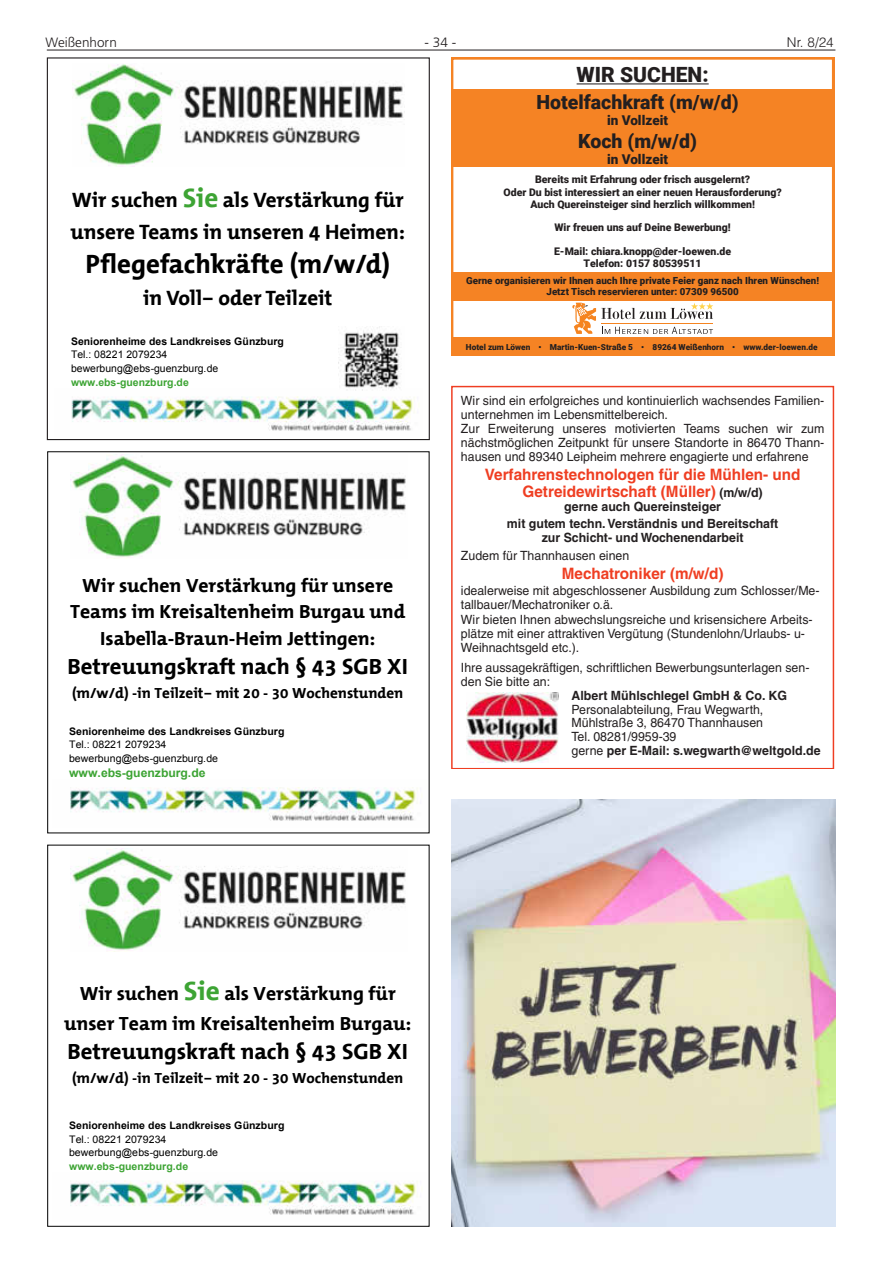
<style>
.page{position:relative;width:881px;height:1263px;background:#fff}
.page>*{position:absolute;margin:0;border:0;box-sizing:border-box;transform-origin:0 0}
.t1{font:700 27px "The Mix Office";color:#000}
.t2{font:700 22.35px "The Mix Office";color:#000}
.t3{font:700 21.15px "The Mix Office";letter-spacing:-.005em;color:#000}
.t4{font:700 21px "The Mix Office";color:#000}
.t5{font:900 21px "Roboto";color:#231f20}
.t6{font:900 19.5px "Roboto";color:#231f20}
.t7{font:700 19.35px/26.4px "The Mix Office";color:#000;text-align:center}
.t8{font:700 15.75px/17.4px "Helvetica LT";color:#ef3e22;text-align:center}
.t9{font:700 14.85px "The Mix Office";color:#000}
.t10{font:900 13.5px "Roboto";color:#231f20}
.t11{font:300 13.5px "Frutiger LT";color:#231f20}
.t12{font:300 13.5px "Helvetica LT";color:#231f20}
.t13{font:12.75px/13.8px "Helvetica LT";color:#231f20}
.t14{font:700 12.75px/17.1px "Helvetica LT";color:#231f20;text-align:center}
.t15{font:700 12px "Arial";color:#3da434}
.t16{font:900 10.5px/12.6px "Roboto";color:#231f20;text-align:center}
.t17{font:10.5px/13.6px "Arial";letter-spacing:-.005em;color:#000}
.t18{font:700 10.5px "Arial";letter-spacing:.005em;color:#000}
.t19{font:700 10.5px "Arial";color:#3da434}
.t20{font:10.35px/13.6px "Arial";letter-spacing:-.005em;color:#000}
.t21{font:700 10.35px "Arial";letter-spacing:.005em;color:#000}
.t22{font:700 10.35px "Arial";color:#3da434}
.t23{font:900 9.75px/11.7px "Roboto";color:#231f20;text-align:center}
.t24{font:900 8.25px "Roboto";color:#231f20}
.s1{font-size:27px;color:#3da434}
.s2{font-size:12.75px;color:#231f20}
.s3{font-weight:700}
.s4{font-size:26.85px;color:#3da434}
</style>
<div class="page">
<hr style="left:47px;top:50px;width:788px;height:1px;background:#231f20">
<div style="left:47px;top:845px;width:382px;height:382px;border:1px solid #000"></div>
<img style="left:71px;top:848px;width:335px;height:102px">
<img style="left:70px;top:1180px;width:348px;height:35px">
<img style="left:71px;top:455px;width:335px;height:102px">
<img style="left:70px;top:787px;width:348px;height:34px">
<svg style="left:451px;top:57px;width:382px;height:281px"></svg>
<div style="left:451px;top:338px;width:382px;height:17px;background:#f58324"></div>
<svg style="left:572px;top:303px;width:141px;height:31px"></svg>
<div style="left:451px;top:90px;width:382px;height:77px;background:#f58324"></div>
<hr style="left:576px;top:83px;width:132px;height:1px;background:#231f20">
<div style="left:451px;top:272px;width:382px;height:28px;background:#f58324"></div>
<img style="left:73px;top:64px;width:332px;height:102px">
<img style="left:71px;top:396px;width:344px;height:35px">
<img style="left:338px;top:327px;width:64px;height:64px">
<div style="left:47px;top:57px;width:382px;height:383px;border:1px solid #231f20"></div>
<img style="left:466px;top:692px;width:92px;height:71px">
<div style="left:451px;top:386px;width:382px;height:382px;border:1px solid #ef3e22"></div>
<img style="left:451px;top:799px;width:384px;height:428px">
<p class="t11" style="left:45px;top:35px;width:73px">Weißenhorn</p>
<p class="t11" style="left:424px;top:35px;width:33px">- 34 -</p>
<p class="t12" style="left:786px;top:34px;width:48px">Nr. 8/24</p>
<h3 class="t5" style="left:576px;top:60px;width:133px">WIR SUCHEN:</h3>
<h3 class="t4" style="left:72px;top:189px;width:333px">Wir suchen <span class="s1">Sie</span> als Verstärkung für</h3>
<h3 class="t3" style="left:70px;top:221px;width:336px">unsere Teams in unseren 4 Heimen:</h3>
<h1 class="t1" style="left:85px;top:250px;width:306px">Pflegefachkräfte (m/w/d)</h1>
<h3 class="t4" style="left:143px;top:286px;width:191px">in Voll– oder Teilzeit</h3>
<p class="t18" style="left:71px;top:334px;width:214px">Seniorenheime des Landkreises Günzburg</p>
<p class="t17" style="left:71px;top:348px;width:149px">Tel.: 08221 2079234 bewerbung@ebs-guenzburg.de</p>
<p class="t19" style="left:71px;top:374px;width:119px">www.ebs-guenzburg.de</p>
<h3 class="t7" style="left:70px;top:573px;width:337px">Wir suchen Verstärkung für unsere<br>Teams im Kreisaltenheim Burgau und<br>Isabella-Braun-Heim Jettingen:</h3>
<h2 class="t2" style="left:67px;top:654px;width:342px">Betreuungskraft nach § 43 SGB XI</h2>
<p class="t9" style="left:72px;top:685px;width:333px">(m/w/d) -in Teilzeit– mit 20 - 30 Wochenstunden</p>
<p class="t21" style="left:69px;top:724px;width:217px">Seniorenheime des Landkreises Günzburg</p>
<p class="t20" style="left:69px;top:738px;width:150px">Tel.: 08221 2079234 bewerbung@ebs-guenzburg.de</p>
<p class="t15" style="left:69px;top:764px;width:138px">www.ebs-guenzburg.de</p>
<h3 class="t6" style="left:536px;top:88px;width:203px">Hotelfachkraft (m/w/d)</h3>
<p class="t10" style="left:606px;top:111px;width:62px">in Vollzeit</p>
<h3 class="t6" style="left:578px;top:128px;width:120px">Koch (m/w/d)</h3>
<p class="t10" style="left:606px;top:150px;width:62px">in Vollzeit</p>
<p class="t16" style="left:503px;top:173px;width:279px">Bereits mit Erfahrung oder frisch ausgelernt?<br>Oder Du bist interessiert an einer neuen Herausforderung?<br>Auch Quereinsteiger sind herzlich willkommen!</p>
<p class="t16" style="left:554px;top:216px;width:179px;line-height:23.1px;text-align:left">Wir freuen uns auf Deine Bewerbung!<br>E-Mail: chiara.knopp@der-loewen.de</p>
<p class="t16" style="left:583px;top:257px;width:119px">Telefon: 0157 80539511</p>
<p class="t23" style="left:466px;top:274px;width:354px">Gerne organisieren wir Ihnen auch Ihre private Feier ganz nach Ihren Wünschen!<br>Jetzt Tisch reservieren unter: 07309 96500</p>
<p class="t24" style="left:465px;top:341px;width:353px">Hotel zum Löwen ꞏ Martin-Kuen-Straße 5 ꞏ 89264 Weißenhorn ꞏ www.der-loewen.de</p>
<p class="t13" style="left:460px;top:394px;width:365px">Wir sind ein erfolgreiches und kontinuierlich wachsendes Familien&shy;unternehmen im Lebensmittelbereich.<br>Zur Erweiterung unseres motivierten Teams suchen wir zum nächstmöglichen Zeitpunkt für unsere Standorte in 86470 Thann&shy;hausen und 89340 Leipheim mehrere engagierte und erfahrene</p>
<p class="t8" style="left:484px;top:465px;width:317px">Verfahrenstechnologen für die Mühlen- und<br>Getreidewirtschaft (Müller) <span class="s2">(m/w/d)</span></p>
<p class="t14" style="left:506px;top:498px;width:273px">gerne auch Quereinsteiger<br>mit gutem techn. Verständnis und Bereitschaft</p>
<p class="t14" style="left:541px;top:528px;width:203px">zur Schicht- und Wochenendarbeit</p>
<p class="t13" style="left:460px;top:549px;width:170px">Zudem für Thannhausen einen</p>
<p class="t8" style="left:561px;top:565px;width:163px">Mechatroniker (m/w/d)</p>
<p class="t13" style="left:460px;top:584px;width:360px">idealerweise mit abgeschlossener Ausbildung zum Schlosser/Me&shy;tallbauer/Mechatroniker o.ä.</p>
<p class="t13" style="left:460px;top:613px;width:353px">Wir bieten Ihnen abwechslungsreiche und krisensichere Arbeits&shy;plätze mit einer attraktiven Vergütung (Stundenlohn/Urlaubs- u-<br>Weihnachtsgeld etc.).</p>
<p class="t13" style="left:460px;top:660px;width:350px">Ihre aussagekräftigen, schriftlichen Bewerbungsunterlagen sen&shy;den Sie bitte an:</p>
<p class="t14" style="left:571px;top:686px;width:217px">Albert Mühlschlegel GmbH &amp; Co. KG</p>
<p class="t13" style="left:571px;top:702px;width:250px">Personalabteilung, Frau Wegwarth, Mühlstraße 3, 86470 Thannhausen<br>Tel. 08281/9959-39<br>gerne <span class="s3">per E-Mail: s.wegwarth@weltgold.de</span></p>
<h3 class="t7" style="left:64px;top:979px;width:348px;line-height:30px">Wir suchen <span class="s4">Sie</span> als Verstärkung für unser Team im Kreisaltenheim Burgau:</h3>
<h2 class="t2" style="left:67px;top:1040px;width:342px">Betreuungskraft nach § 43 SGB XI</h2>
<p class="t9" style="left:72px;top:1070px;width:333px">(m/w/d) -in Teilzeit– mit 20 - 30 Wochenstunden</p>
<p class="t21" style="left:69px;top:1118px;width:217px">Seniorenheime des Landkreises Günzburg</p>
<p class="t20" style="left:69px;top:1132px;width:150px">Tel.: 08221 2079234 bewerbung@ebs-guenzburg.de</p>
<p class="t22" style="left:69px;top:1158px;width:121px">www.ebs-guenzburg.de</p>
</div>
